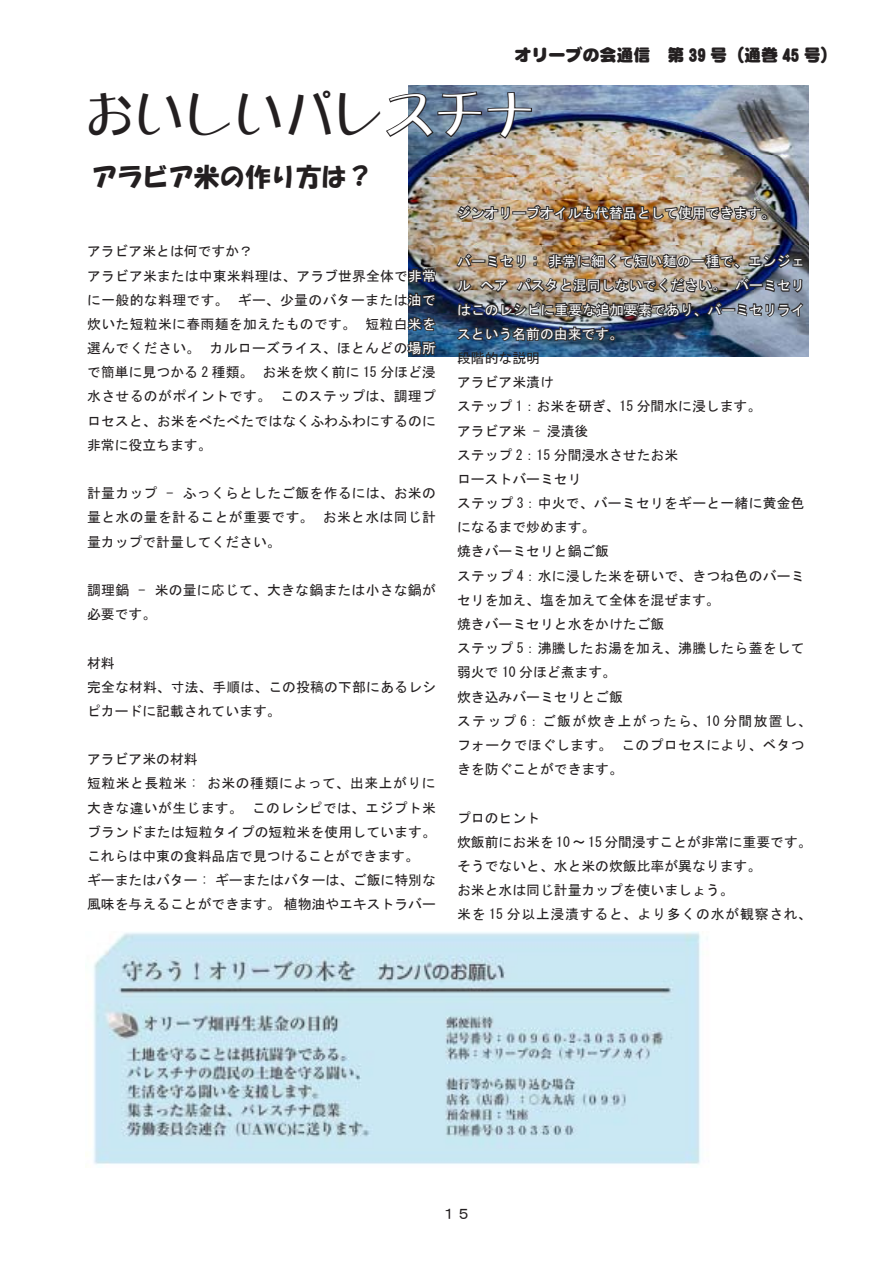
<style>
.page{position:relative;width:893px;height:1263px;background:#fff}
.page>*{position:absolute;margin:0;border:0;box-sizing:border-box;transform-origin:0 0}
.t1{font:49.95px "DFPOP Corn W7 WINP RKSJ H";color:#231f20}
.t2{font:25.5px "HG Soei Kakupoptai";color:#231f20}
.t3{font:16.95px "DF Maru Gothic UB WIN RKSJ H";color:#231f20}
.t4{font:14.85px "MS Gothic";color:#231f20}
.t5{font:13.8px/24.2px "MS Gothic";letter-spacing:.01em;color:#231f20}
.t6{font:13.8px/24.2px "MS Gothic";letter-spacing:.005em;color:#fff}
.t7{font:13.8px "MS Gothic";letter-spacing:.095em;color:#231f20}
.t8{font:13.8px "MS Gothic";letter-spacing:.04em;color:#231f20}
.t9{font:13.8px "MS Gothic";letter-spacing:.035em;color:#fff}
.s1{color:#fff}
</style>
<div class="page">
<img style="left:408px;top:85px;width:400px;height:272px">
<img style="left:93px;top:931px;width:608px;height:234px">
<img style="left:386px;top:89px;width:147px;height:51px">
<svg style="left:407px;top:267px;width:32px;height:17px"></svg>
<svg style="left:407px;top:291px;width:31px;height:17px"></svg>
<svg style="left:407px;top:315px;width:30px;height:18px"></svg>
<svg style="left:407px;top:339px;width:30px;height:18px"></svg>
<img style="left:455px;top:203px;width:349px;height:154px">
<p class="t3" style="left:514px;top:47px;width:325px">オリーブの会通信　第 39 号（通巻 45 号(</p>
<h1 class="t1" style="left:85px;top:89px;width:451px">おいしいパレ<span class="s1">スチナ</span></h1>
<h2 class="t2" style="left:92px;top:164px;width:282px">アラビア米の作り方は?</h2>
<p class="t5" style="left:87px;top:239px;width:167px">アラビア米とは何ですか?</p>
<p class="t5" style="left:87px;top:263px;width:350px">アラビア米または中東米料理は、アラブ世界全体で<span class="s1">非常</span></p>
<p class="t5" style="left:238px;top:288px;width:199px">ギー、少量のバターまたは<span class="s1">油で</span></p>
<p class="t5" style="left:87px;top:288px;width:143px">に一般的な料理です。</p>
<p class="t5" style="left:210px;top:312px;width:228px;text-indent:-122px">炊いた短粒米に春雨麺を加えたものです。<br>カルローズライス、ほとんどの<span class="s1">場所</span></p>
<p class="t5" style="left:365px;top:312px;width:72px">短粒白<span class="s1">米を</span></p>
<p class="t5" style="left:87px;top:336px;width:114px">選んでください。</p>
<p class="t5" style="left:87px;top:360px;width:168px">で簡単に見つかる 2 種類。</p>
<p class="t5" style="left:263px;top:360px;width:175px">お米を炊く前に 15 分ほど浸</p>
<p class="t5" style="left:280px;top:384px;width:157px">このステップは、調理プ</p>
<p class="t5" style="left:87px;top:384px;width:350px">水させるのがポイントです。<br>ロセスと、お米をべたべたではなくふわふわにするのに非常に役立ちます。</p>
<p class="t5" style="left:183px;top:481px;width:254px">ふっくらとしたご飯を作るには、お米の</p>
<p class="t5" style="left:87px;top:481px;width:72px">計量カップ</p>
<p class="t5" style="left:166px;top:481px;width:8px">-</p>
<p class="t5" style="left:87px;top:505px;width:228px">量と水の量を計ることが重要です。量カップで計量してください。</p>
<p class="t5" style="left:155px;top:578px;width:283px">米の量に応じて、大きな鍋または小さな鍋が</p>
<p class="t5" style="left:323px;top:505px;width:115px">お米と水は同じ計</p>
<p class="t5" style="left:87px;top:578px;width:71px">調理鍋<br>必要です。</p>
<p class="t5" style="left:87px;top:650px;width:350px">材料<br>完全な材料、寸法、手順は、この投稿の下部にあるレシピカードに記載されています。</p>
<p class="t5" style="left:87px;top:747px;width:112px">アラビア米の材料</p>
<p class="t8" style="left:207px;top:776px;width:230px">お米の種類によって、出来上がりに</p>
<p class="t5" style="left:138px;top:578px;width:8px">-</p>
<p class="t8" style="left:87px;top:776px;width:112px">短粒米と長粒米 :</p>
<p class="t5" style="left:252px;top:795px;width:185px">このレシピでは、エジプト米</p>
<p class="t5" style="left:87px;top:795px;width:157px">大きな違いが生じます。</p>
<p class="t5" style="left:87px;top:820px;width:350px">ブランドまたは短粒タイプの短粒米を使用しています。</p>
<p class="t5" style="left:87px;top:844px;width:333px">これらは中東の食料品店で見つけることができます。</p>
<p class="t5" style="left:215px;top:868px;width:222px">ギーまたはバターは、ご飯に特別な</p>
<p class="t5" style="left:87px;top:868px;width:350px">ギーまたはバター :<br>風味を与えることができます。植物油やエキストラバー</p>
<p class="t6" style="left:457px;top:201px;width:319px">ジンオリーブオイルも代替品として使用できます。</p>
<p class="t9" style="left:548px;top:254px;width:258px">非常に細くて短い麺の一種で、エンジェ</p>
<p class="t6" style="left:457px;top:249px;width:83px">バーミセリ :</p>
<p class="t6" style="left:735px;top:273px;width:71px">バーミセリ</p>
<p class="t6" style="left:517px;top:273px;width:210px">パスタと混同しないでください。</p>
<p class="t6" style="left:480px;top:273px;width:29px">ヘア</p>
<p class="t6" style="left:457px;top:273px;width:349px">ル<br>はこのレシピに重要な追加要素であり、バーミセリライスという名前の由来です。</p>
<p class="t5" style="left:457px;top:346px;width:84px">段階的な説明</p>
<p class="t5" style="left:457px;top:370px;width:98px">アラビア米漬け</p>
<p class="t5" style="left:457px;top:394px;width:306px">ステップ 1：お米を研ぎ、15 分間水に浸します。</p>
<p class="t5" style="left:547px;top:418px;width:43px">浸漬後</p>
<p class="t5" style="left:457px;top:418px;width:71px">アラビア米</p>
<p class="t5" style="left:457px;top:443px;width:223px">ステップ 2：15 分間浸水させたお米</p>
<p class="t5" style="left:457px;top:467px;width:126px">ローストバーミセリ</p>
<p class="t5" style="left:457px;top:491px;width:349px">ステップ 3：中火で、バーミセリをギーと一緒に黄金色</p>
<p class="t5" style="left:457px;top:515px;width:140px">になるまで炒めます。</p>
<p class="t5" style="left:457px;top:539px;width:154px">焼きバーミセリと鍋ご飯</p>
<p class="t5" style="left:457px;top:564px;width:349px">ステップ 4：水に浸した米を研いで、きつね色のバーミ</p>
<p class="t5" style="left:457px;top:588px;width:264px">セリを加え、塩を加えて全体を混ぜます。</p>
<p class="t5" style="left:457px;top:612px;width:209px">焼きバーミセリと水をかけたご飯</p>
<p class="t5" style="left:457px;top:636px;width:349px">ステップ 5：沸騰したお湯を加え、沸騰したら蓋をして</p>
<p class="t5" style="left:457px;top:660px;width:160px">弱火で 10 分ほど煮ます。</p>
<p class="t5" style="left:457px;top:684px;width:167px">炊き込みバーミセリとご飯</p>
<p class="t7" style="left:457px;top:714px;width:356px">ステップ 6：ご飯が炊き上がったら、10 分間放置し、</p>
<p class="t5" style="left:621px;top:733px;width:185px">このプロセスにより、ベタつ</p>
<p class="t5" style="left:533px;top:418px;width:8px">-</p>
<p class="t5" style="left:457px;top:733px;width:167px">フォークでほぐします。きを防ぐことができます。</p>
<p class="t5" style="left:457px;top:805px;width:356px">プロのヒント<br>炊飯前にお米を 10 〜 15 分間浸すことが非常に重要です。そうでないと、水と米の炊飯比率が異なります。<br>お米と水は同じ計量カップを使いましょう。<br>米を 15 分以上浸漬すると、より多くの水が観察され、</p>
<p class="t4" style="left:441px;top:1207px;width:31px">１５</p>
</div>
